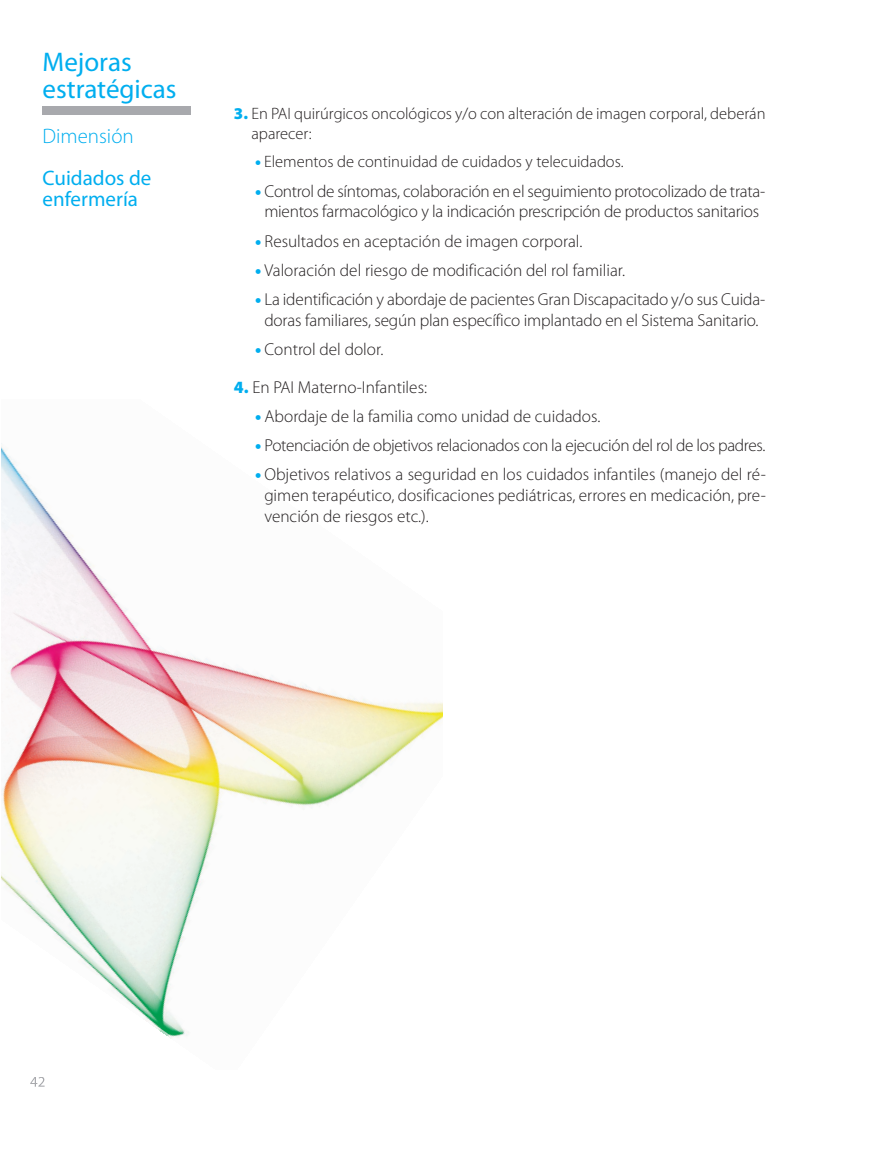
<style>
.page{position:relative;width:893px;height:1149px;background:#fff}
.page>*{position:absolute;margin:0;border:0;box-sizing:border-box;transform-origin:0 0}
.t1{font:27px/27px "Myriad Pro";color:#00aeef}
.t2{font:21px/21px "Myriad Pro";color:#00aeef}
.t3{font:300 21px "Myriad Pro";color:#00aeef}
.t4{font:300 17.25px/20.7px "Myriad Pro";letter-spacing:-.01em;color:#231f20;text-align:center}
.t5{font:300 16.5px/19.8px "Myriad Pro";color:#231f20}
.s1{font-weight:900;color:#00aeef}
</style>
<div class="page">
<img style="left:2px;top:446px;width:441px;height:593px">
<svg style="left:30px;top:1077px;width:15px;height:9px"></svg>
<div style="left:43px;top:106px;width:148px;height:9px;background:#a8a9ad"></div>
<h1 class="t1" style="left:43px;top:51px;width:136px">Mejoras estratégicas</h1>
<p class="t3" style="left:43px;top:128px;width:93px">Dimensión</p>
<p class="t2" style="left:43px;top:169px;width:110px">Cuidados de enfermería</p>
<p class="t5" style="left:251px;top:105px;width:516px;text-indent:-18px"><span class="s1">3.</span> En PAI quirúrgicos oncológicos y/o con alteración de imagen corporal, deberán aparecer:</p>
<p class="t5" style="left:255px;top:153px;width:370px"><span class="s1">•</span> Elementos de continuidad de cuidados y telecuidados.</p>
<p class="t4" style="left:255px;top:182px;width:512px"><span class="s1">•</span> Control de síntomas, colaboración en el seguimiento protocolizado de trata&shy;mientos farmacológico y la indicación prescripción de productos sanitarios</p>
<p class="t4" style="left:255px;top:232px;width:329px"><span class="s1">•</span> Resultados en aceptación de imagen corporal.</p>
<p class="t4" style="left:255px;top:261px;width:372px"><span class="s1">•</span> Valoración del riesgo de modificación del rol familiar.</p>
<p class="t4" style="left:255px;top:290px;width:512px"><span class="s1">•</span> La identificación y abordaje de pacientes Gran Discapacitado y/o sus Cuida&shy;doras familiares, según plan específico implantado en el Sistema Sanitario.</p>
<p class="t4" style="left:255px;top:340px;width:130px"><span class="s1">•</span> Control del dolor.</p>
<p class="t4" style="left:234px;top:378px;width:195px"><span class="s1">4.</span> En PAI Materno-Infantiles:</p>
<p class="t4" style="left:255px;top:407px;width:347px"><span class="s1">•</span> Abordaje de la familia como unidad de cuidados.</p>
<p class="t4" style="left:255px;top:436px;width:512px"><span class="s1">•</span> Potenciación de objetivos relacionados con la ejecución del rol de los padres.</p>
<p class="t4" style="left:264px;top:465px;width:503px;text-align:justify;text-indent:-9px"><span class="s1">•</span> Objetivos relativos a seguridad en los cuidados infantiles (manejo del ré&shy;gimen terapéutico, dosificaciones pediátricas, errores en medicación, pre&shy;vención de riesgos etc.).</p>
</div>
